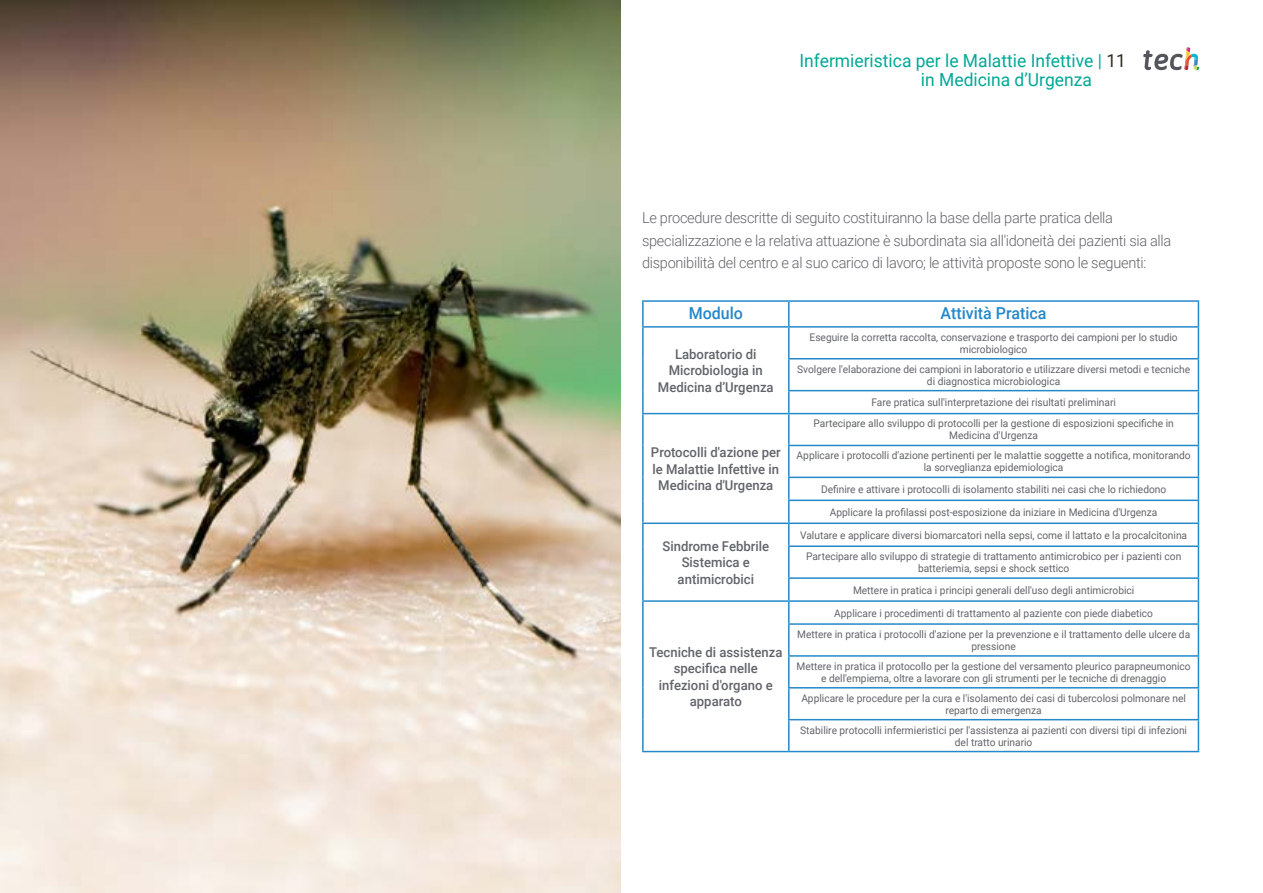
<style>
.page{position:relative;width:1263px;height:893px;background:#fff}
.page>*{position:absolute;margin:0;border:0;box-sizing:border-box;transform-origin:0 0}
.t1{font:18px/19.5px "Roboto";color:#00a996}
.t2{font:500 16.5px "Roboto";color:#2488c9}
.t3{font:300 15px/22.5px "Roboto";letter-spacing:-.02em;color:#61646a}
.t4{font:500 13.5px/16.5px "Roboto";color:#61646a;text-align:center}
.t5{font:10.5px/12px "Roboto";color:#61646a;text-align:center}
.s1{color:#312e20}
</style>
<div class="page">
<img style="left:0;top:0;width:621px;height:893px">
<hr style="left:642px;top:751px;width:147px;height:1px;background:#2488c9">
<hr style="left:642px;top:300px;width:147px;height:2px;background:#2488c9">
<hr style="left:642px;top:302px;width:2px;height:24px;background:#2488c9">
<hr style="left:789px;top:300px;width:410px;height:2px;background:#2488c9">
<svg style="left:788px;top:302px;width:1px;height:24px"></svg>
<svg style="left:1198px;top:302px;width:1px;height:24px"></svg>
<hr style="left:642px;top:326px;width:147px;height:2px;background:#2488c9">
<hr style="left:642px;top:328px;width:2px;height:31px;background:#2488c9">
<hr style="left:642px;top:359px;width:2px;height:32px;background:#2488c9">
<hr style="left:642px;top:391px;width:2px;height:22px;background:#2488c9">
<hr style="left:789px;top:326px;width:410px;height:2px;background:#2488c9">
<hr style="left:788px;top:328px;width:1px;height:30px;background:#2488c9">
<hr style="left:1198px;top:328px;width:1px;height:30px;background:#2488c9">
<hr style="left:788px;top:358px;width:411px;height:1px;background:#2488c9">
<hr style="left:788px;top:359px;width:1px;height:31px;background:#2488c9">
<hr style="left:1198px;top:359px;width:1px;height:31px;background:#2488c9">
<hr style="left:788px;top:390px;width:411px;height:1px;background:#2488c9">
<svg style="left:788px;top:391px;width:1px;height:22px"></svg>
<svg style="left:1198px;top:391px;width:1px;height:22px"></svg>
<hr style="left:642px;top:413px;width:147px;height:1px;background:#2488c9">
<hr style="left:642px;top:414px;width:2px;height:31px;background:#2488c9">
<hr style="left:642px;top:445px;width:2px;height:32px;background:#2488c9">
<hr style="left:642px;top:477px;width:2px;height:23px;background:#2488c9">
<hr style="left:642px;top:500px;width:2px;height:22px;background:#2488c9">
<hr style="left:789px;top:413px;width:410px;height:1px;background:#2488c9">
<hr style="left:788px;top:414px;width:1px;height:31px;background:#2488c9">
<hr style="left:1198px;top:414px;width:1px;height:31px;background:#2488c9">
<hr style="left:788px;top:445px;width:411px;height:1px;background:#2488c9">
<hr style="left:788px;top:446px;width:1px;height:31px;background:#2488c9">
<hr style="left:1198px;top:446px;width:1px;height:31px;background:#2488c9">
<hr style="left:788px;top:477px;width:411px;height:1px;background:#2488c9">
<hr style="left:788px;top:500px;width:411px;height:1px;background:#2488c9">
<hr style="left:642px;top:522px;width:147px;height:2px;background:#2488c9">
<hr style="left:642px;top:524px;width:2px;height:22px;background:#2488c9">
<hr style="left:642px;top:546px;width:2px;height:32px;background:#2488c9">
<hr style="left:642px;top:578px;width:2px;height:22px;background:#2488c9">
<hr style="left:789px;top:522px;width:410px;height:2px;background:#2488c9">
<svg style="left:788px;top:478px;width:1px;height:67px"></svg>
<svg style="left:1198px;top:478px;width:1px;height:67px"></svg>
<hr style="left:788px;top:545px;width:411px;height:2px;background:#2488c9">
<hr style="left:788px;top:547px;width:1px;height:30px;background:#2488c9">
<hr style="left:1198px;top:547px;width:1px;height:30px;background:#2488c9">
<hr style="left:788px;top:577px;width:411px;height:2px;background:#2488c9">
<hr style="left:642px;top:600px;width:147px;height:2px;background:#2488c9">
<hr style="left:642px;top:602px;width:2px;height:22px;background:#2488c9">
<hr style="left:642px;top:624px;width:2px;height:32px;background:#2488c9">
<hr style="left:642px;top:656px;width:2px;height:32px;background:#2488c9">
<hr style="left:642px;top:688px;width:2px;height:32px;background:#2488c9">
<hr style="left:642px;top:720px;width:2px;height:31px;background:#2488c9">
<hr style="left:789px;top:600px;width:410px;height:2px;background:#2488c9">
<svg style="left:788px;top:579px;width:1px;height:44px"></svg>
<svg style="left:1198px;top:579px;width:1px;height:44px"></svg>
<hr style="left:788px;top:623px;width:411px;height:2px;background:#2488c9">
<hr style="left:788px;top:625px;width:1px;height:30px;background:#2488c9">
<hr style="left:1198px;top:625px;width:1px;height:30px;background:#2488c9">
<hr style="left:788px;top:655px;width:411px;height:2px;background:#2488c9">
<hr style="left:788px;top:657px;width:1px;height:30px;background:#2488c9">
<hr style="left:1198px;top:657px;width:1px;height:30px;background:#2488c9">
<hr style="left:788px;top:687px;width:411px;height:1px;background:#2488c9">
<hr style="left:788px;top:688px;width:1px;height:31px;background:#2488c9">
<hr style="left:1198px;top:688px;width:1px;height:31px;background:#2488c9">
<hr style="left:788px;top:719px;width:411px;height:1px;background:#2488c9">
<hr style="left:788px;top:720px;width:1px;height:31px;background:#2488c9">
<hr style="left:1198px;top:720px;width:1px;height:31px;background:#2488c9">
<hr style="left:789px;top:751px;width:410px;height:1px;background:#2488c9">
<svg style="left:1143px;top:47px;width:56px;height:24px"></svg>
<h1 class="t1" style="left:921px;top:50px;width:206px;text-indent:-121px">Infermieristica per le Malattie Infettive | <span class="s1">11 </span>in Medicina d’Urgenza</h1>
<p class="t3" style="left:642px;top:206px;width:531px">Le procedure descritte di seguito costituiranno la base della parte pratica della specializzazione e la relativa attuazione è subordinata sia all'idoneità dei pazienti sia alla disponibilità del centro e al suo carico di lavoro; le attività proposte sono le seguenti:</p>
<h2 class="t2" style="left:689px;top:302px;width:56px">Modulo</h2>
<h2 class="t2" style="left:941px;top:302px;width:107px">Attività Pratica</h2>
<p class="t4" style="left:658px;top:345px;width:117px">Laboratorio di<br>Microbiologia in<br>Medicina d’Urgenza</p>
<p class="t5" style="left:809px;top:331px;width:370px">Eseguire la corretta raccolta, conservazione e trasporto dei campioni per lo studio microbiologico</p>
<p class="t5" style="left:797px;top:362px;width:394px">Svolgere l'elaborazione dei campioni in laboratorio e utilizzare diversi metodi e tecniche di diagnostica microbiologica</p>
<p class="t5" style="left:871px;top:396px;width:246px">Fare pratica sull'interpretazione dei risultati preliminari</p>
<p class="t4" style="left:651px;top:443px;width:131px">Protocolli d'azione per le Malattie Infettive in<br>Medicina d'Urgenza</p>
<p class="t5" style="left:813px;top:417px;width:362px">Partecipare allo sviluppo di protocolli per la gestione di esposizioni specifiche in<br>Medicina d'Urgenza</p>
<p class="t5" style="left:797px;top:449px;width:396px">Applicare i protocolli d'azione pertinenti per le malattie soggette a notifica, monitorando la sorveglianza epidemiologica</p>
<p class="t5" style="left:821px;top:477px;width:347px;line-height:23px">Definire e attivare i protocolli di isolamento stabiliti nei casi che lo richiedono<br>Applicare la profilassi post-esposizione da iniziare in Medicina d'Urgenza</p>
<p class="t4" style="left:662px;top:537px;width:108px">Sindrome Febbrile<br>Sistemica e antimicrobici</p>
<p class="t5" style="left:800px;top:524px;width:388px;line-height:21.5px">Valutare e applicare diversi biomarcatori nella sepsi, come il lattato e la procalcitonina<br>Partecipare allo sviluppo di strategie di trattamento antimicrobico per i pazienti con</p>
<p class="t5" style="left:853px;top:557px;width:283px;line-height:21.5px">batteriemia, sepsi e shock settico<br>Mettere in pratica i principi generali dell'uso degli antimicrobici</p>
<p class="t4" style="left:649px;top:643px;width:135px">Tecniche di assistenza specifica nelle infezioni d'organo e apparato</p>
<p class="t5" style="left:797px;top:602px;width:395px;line-height:21.5px">Applicare i procedimenti di trattamento al paziente con piede diabetico<br>Mettere in pratica i protocolli d'azione per la prevenzione e il trattamento delle ulcere da</p>
<p class="t5" style="left:796px;top:636px;width:396px;line-height:20px">pressione<br>Mettere in pratica il protocollo per la gestione del versamento pleurico parapneumonico</p>
<p class="t5" style="left:801px;top:668px;width:386px;line-height:20px">e dell'empiema, oltre a lavorare con gli strumenti per le tecniche di drenaggio<br>Applicare le procedure per la cura e l'isolamento dei casi di tubercolosi polmonare nel</p>
<p class="t5" style="left:800px;top:700px;width:388px;line-height:20px">reparto di emergenza<br>Stabilire protocolli infermieristici per l'assistenza ai pazienti con diversi tipi di infezioni</p>
<p class="t5" style="left:955px;top:735px;width:79px">del tratto urinario</p>
</div>
